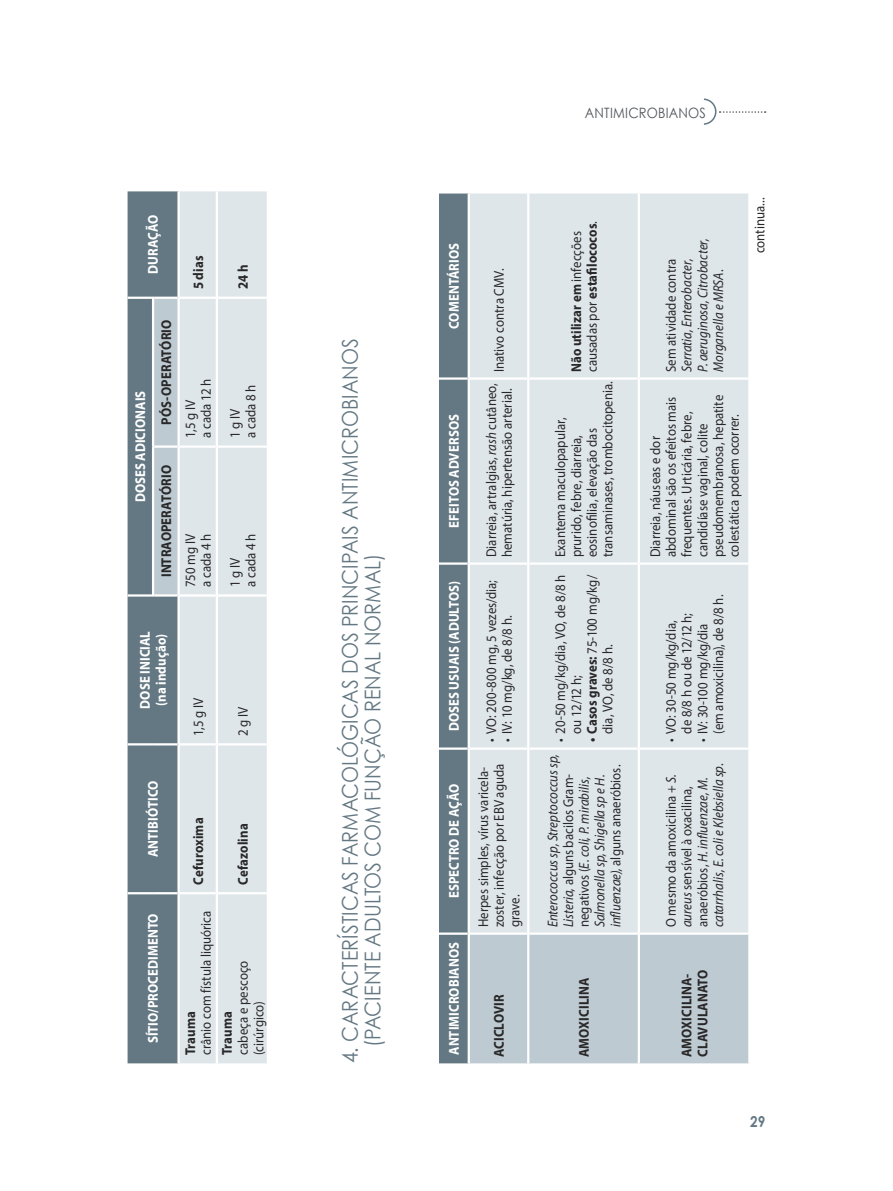
<style>
.page{position:relative;width:893px;height:1191px;background:#fff}
.page>*{position:absolute;margin:0;border:0;box-sizing:border-box;transform-origin:0 0}
.t1{font:21.75px/22.5px "Century Gothic";color:#647883;scale:.9 1}
.t2{font:700 15px "Century Gothic";color:#647883;scale:.9 1}
.t3{font:14.25px/15.8px "Myriad Pro";color:#292829;scale:.9 1}
.t4{font:italic 14.25px/15.8px "Myriad Pro";color:#292829;scale:.9 1}
.t5{font:700 14.25px/15.8px "Myriad Pro";letter-spacing:.005em;color:#fff;scale:.9 1}
.t6{font:700 14.25px/15.8px "Myriad Pro";letter-spacing:.005em;color:#292829;scale:.9 1}
.t7{font:14.25px "Century Gothic";letter-spacing:.015em;color:#52575b;scale:.9 1}
.s1{font-weight:700}
.s2{font-style:italic}
.s3{font-weight:400}
.s4{font-style:normal}
</style>
<div class="page">
<svg style="left:704px;top:98px;width:62px;height:27px"></svg>
<div style="left:128px;top:191px;width:49px;height:872px;background:#647883"></div>
<div style="left:154px;top:299px;width:23px;height:295px;background:#becad1"></div>
<div style="left:180px;top:191px;width:87px;height:872px;background:#dfe6ea"></div>
<hr style="left:128px;top:892px;width:25px;height:2px;background:#fff">
<hr style="left:128px;top:743px;width:25px;height:2px;background:#fff">
<hr style="left:153px;top:892px;width:24px;height:2px;background:#fff">
<hr style="left:153px;top:743px;width:24px;height:2px;background:#fff">
<hr style="left:180px;top:892px;width:36px;height:2px;background:#fff">
<hr style="left:180px;top:743px;width:36px;height:2px;background:#fff">
<hr style="left:180px;top:594px;width:36px;height:2px;background:#fff">
<hr style="left:180px;top:445px;width:36px;height:3px;background:#fff">
<hr style="left:180px;top:297px;width:36px;height:2px;background:#fff">
<hr style="left:216px;top:893px;width:2px;height:170px;background:#fff">
<hr style="left:216px;top:744px;width:2px;height:149px;background:#fff">
<hr style="left:218px;top:892px;width:49px;height:2px;background:#fff">
<hr style="left:216px;top:595px;width:2px;height:149px;background:#fff">
<hr style="left:218px;top:743px;width:49px;height:2px;background:#fff">
<hr style="left:216px;top:446px;width:2px;height:149px;background:#fff">
<hr style="left:218px;top:594px;width:49px;height:2px;background:#fff">
<hr style="left:216px;top:298px;width:2px;height:148px;background:#fff">
<hr style="left:218px;top:445px;width:49px;height:3px;background:#fff">
<hr style="left:216px;top:191px;width:2px;height:107px;background:#fff">
<hr style="left:218px;top:297px;width:49px;height:2px;background:#fff">
<hr style="left:128px;top:594px;width:24px;height:2px;background:#fff">
<hr style="left:128px;top:297px;width:24px;height:2px;background:#fff">
<hr style="left:152px;top:446px;width:2px;height:150px;background:#fff">
<hr style="left:152px;top:297px;width:2px;height:149px;background:#fff">
<hr style="left:154px;top:445px;width:23px;height:3px;background:#fff">
<hr style="left:154px;top:297px;width:23px;height:2px;background:#fff">
<hr style="left:154px;top:594px;width:23px;height:2px;background:#fff">
<svg style="left:439px;top:193px;width:309px;height:870px;background:#9aa9b2"></svg>
<div style="left:470px;top:193px;width:278px;height:739px;background:#dfe6ea"></div>
<hr style="left:439px;top:932px;width:29px;height:2px;background:#fff">
<hr style="left:439px;top:747px;width:29px;height:2px;background:#fff">
<hr style="left:439px;top:562px;width:29px;height:3px;background:#fff">
<hr style="left:439px;top:377px;width:29px;height:3px;background:#fff">
<hr style="left:468px;top:933px;width:2px;height:130px;background:#fff">
<hr style="left:468px;top:748px;width:2px;height:185px;background:#fff">
<hr style="left:470px;top:932px;width:57px;height:2px;background:#fff">
<hr style="left:468px;top:563px;width:2px;height:185px;background:#fff">
<hr style="left:470px;top:747px;width:57px;height:2px;background:#fff">
<hr style="left:468px;top:378px;width:2px;height:185px;background:#fff">
<hr style="left:470px;top:562px;width:57px;height:3px;background:#fff">
<hr style="left:468px;top:193px;width:2px;height:185px;background:#fff">
<hr style="left:470px;top:377px;width:57px;height:3px;background:#fff">
<hr style="left:527px;top:933px;width:2px;height:130px;background:#fff">
<hr style="left:527px;top:748px;width:2px;height:185px;background:#fff">
<hr style="left:529px;top:932px;width:109px;height:2px;background:#fff">
<hr style="left:527px;top:563px;width:2px;height:185px;background:#fff">
<hr style="left:529px;top:747px;width:109px;height:2px;background:#fff">
<hr style="left:527px;top:378px;width:2px;height:185px;background:#fff">
<hr style="left:529px;top:562px;width:109px;height:3px;background:#fff">
<hr style="left:527px;top:193px;width:2px;height:185px;background:#fff">
<hr style="left:529px;top:377px;width:109px;height:3px;background:#fff">
<hr style="left:638px;top:933px;width:2px;height:130px;background:#fff">
<hr style="left:638px;top:748px;width:2px;height:185px;background:#fff">
<hr style="left:640px;top:932px;width:108px;height:2px;background:#fff">
<hr style="left:638px;top:563px;width:2px;height:185px;background:#fff">
<hr style="left:640px;top:747px;width:108px;height:2px;background:#fff">
<hr style="left:638px;top:378px;width:2px;height:185px;background:#fff">
<hr style="left:640px;top:562px;width:108px;height:3px;background:#fff">
<hr style="left:638px;top:193px;width:2px;height:185px;background:#fff">
<hr style="left:640px;top:377px;width:108px;height:3px;background:#fff">
<p class="t5" style="left:145px;top:274px;width:67px;rotate:-90deg">DURAÇÃO</p>
<p class="t5" style="left:132px;top:502px;width:126px;rotate:-90deg">DOSES ADICIONAIS</p>
<p class="t6" style="left:158px;top:425px;width:118px;rotate:-90deg">PÓS-OPERATÓRIO</p>
<p class="t6" style="left:158px;top:577px;width:126px;rotate:-90deg">INTRAOPERATÓRIO</p>
<p class="t6" style="left:190px;top:289px;width:39px;rotate:-90deg">5 dias</p>
<p class="t3" style="left:182px;top:438px;width:67px;rotate:-90deg">1,5 g IV<br>a cada 12 h</p>
<p class="t3" style="left:182px;top:587px;width:61px;rotate:-90deg">750 mg IV a cada 4 h</p>
<p class="t5" style="left:137px;top:708px;width:88px;rotate:-90deg">DOSE INICIAL (na indução)</p>
<p class="t3" style="left:190px;top:736px;width:44px;rotate:-90deg">1,5 g IV</p>
<p class="t6" style="left:235px;top:289px;width:29px;rotate:-90deg">24 h</p>
<p class="t3" style="left:227px;top:438px;width:61px;rotate:-90deg">1 g IV<br>a cada 8 h</p>
<p class="t3" style="left:227px;top:587px;width:61px;rotate:-90deg">1 g IV<br>a cada 4 h</p>
<p class="t3" style="left:235px;top:736px;width:34px;rotate:-90deg">2 g IV</p>
<p class="t5" style="left:145px;top:857px;width:86px;rotate:-90deg">ANTIBIÓTICO</p>
<p class="t5" style="left:145px;top:1043px;width:146px;rotate:-90deg">SÍTIO/PROCEDIMENTO</p>
<p class="t6" style="left:190px;top:884px;width:76px;rotate:-90deg">Cefuroxima</p>
<p class="t6" style="left:235px;top:884px;width:69px;rotate:-90deg">Cefazolina</p>
<p class="t3" style="left:182px;top:1054px;width:162px;rotate:-90deg"><span class="s1">Trauma<br></span>crânio com fístula liquórica</p>
<p class="t3" style="left:219px;top:1054px;width:106px;rotate:-90deg"><span class="s1">Trauma<br></span>cabeça e pescoço (cirúrgico)</p>
<p class="t1" style="left:338px;top:1047px;width:787px;text-indent:-16px;rotate:-90deg">4. CARACTERÍSTICAS FARMACOLÓGICAS DOS PRINCIPAIS ANTIMICROBIANOS (pacienteadultos comfunçãorenalnormal)</p>
<p class="t7" style="left:585px;top:102px;width:135px">ANTIMICROBIANOS</p>
<p class="t5" style="left:445px;top:329px;width:97px;rotate:-90deg">COMENTÁRIOS</p>
<p class="t5" style="left:445px;top:528px;width:128px;rotate:-90deg">EFEITOS ADVERSOS</p>
<p class="t5" style="left:445px;top:731px;width:169px;rotate:-90deg">DOSES USUAIS (ADULTOS)</p>
<p class="t5" style="left:445px;top:898px;width:129px;rotate:-90deg">ESPECTRO DE AÇÃO</p>
<p class="t5" style="left:445px;top:1054px;width:127px;rotate:-90deg">ANTIMICROBIANOS</p>
<p class="t3" style="left:491px;top:372px;width:116px;rotate:-90deg">Inativo contra CMV.</p>
<p class="t3" style="left:483px;top:557px;width:195px;rotate:-90deg">Diarreia, artralgias, <span class="s2">rash</span> cutâneo, hematúria, hipertensão arterial.</p>
<p class="t3" style="left:483px;top:742px;width:182px;rotate:-90deg">• VO: 200-800 mg, 5 vezes/dia;</p>
<p class="t3" style="left:499px;top:742px;width:142px;rotate:-90deg">• IV: 10 mg/kg, de 8/8 h.</p>
<p class="t3" style="left:475px;top:927px;width:183px;rotate:-90deg">Herpes simples, vírus varicela&shy;zoster, infecção por EBV aguda grave.</p>
<p class="t6" style="left:491px;top:1057px;width:71px;rotate:-90deg">ACICLOVIR</p>
<p class="t6" style="left:568px;top:372px;width:169px;rotate:-90deg">Não utilizar em <span class="s3">infecções causadas por</span> estafilococos<span class="s3">.</span></p>
<p class="t3" style="left:552px;top:557px;width:197px;rotate:-90deg">Exantema maculopapular, prurido, febre, diarreia, eosinofilia, elevação das transaminases, trombocitopenia.</p>
<p class="t3" style="left:552px;top:733px;width:178px;text-indent:-9px;rotate:-90deg">• 20-50 mg/kg/dia, VO, de 8/8 h ou 12/12 h;</p>
<p class="t3" style="left:584px;top:733px;width:178px;text-indent:-9px;rotate:-90deg"><span class="s1">• Casos graves:</span> 75-100 mg/kg/ dia, VO, de 8/8 h.</p>
<p class="t4" style="left:544px;top:927px;width:195px;rotate:-90deg">Enterococcus sp, Streptococcus sp, Listeria, <span class="s4">alguns bacilos Gram&shy;negativos (</span>E. coli, P. mirabilis, Salmonella sp, Shigella sp e H. influenzae), <span class="s4">alguns anaeróbios.</span></p>
<p class="t6" style="left:576px;top:1057px;width:89px;rotate:-90deg">AMOXICILINA</p>
<p class="t4" style="left:663px;top:372px;width:151px;rotate:-90deg"><span class="s4">Sem atividade contra<br></span>Serratia, Enterobacter,<br>P. aeruginosa, Citrobacter,<br>Morganella e MRSA<span class="s4">.</span></p>
<p class="t3" style="left:647px;top:557px;width:182px;rotate:-90deg">Diarreia, náuseas e dor abdominal são os efeitos mais frequentes. Urticária, febre, candidíase vaginal, colite pseudomembranosa, hepatite colestática podem ocorrer.</p>
<p class="t3" style="left:751px;top:253px;width:63px;rotate:-90deg">continua...</p>
<p class="t3" style="left:694px;top:733px;width:156px;text-indent:-9px;rotate:-90deg">• IV: 30-100 mg/kg/dia<br>(em amoxicilina), de 8/8 h.</p>
<p class="t3" style="left:663px;top:742px;width:145px;text-align:center;rotate:-90deg">• VO: 30-50 mg/kg/dia, de 8/8 h ou de 12/12 h;</p>
<p class="t4" style="left:663px;top:927px;width:183px;rotate:-90deg"><span class="s4">O mesmo da amoxicilina +</span> S. aureus <span class="s4">sensível à oxacilina, anaeróbios,</span> H. influenzae, M. catarrhalis, E. coli e Klebsiella sp<span class="s4">.</span></p>
<p class="t6" style="left:678px;top:1057px;width:99px;rotate:-90deg">AMOXICILINA-<br>CLAVULANATO</p>
<p class="t2" style="left:750px;top:1110px;width:18px">29</p>
</div>
